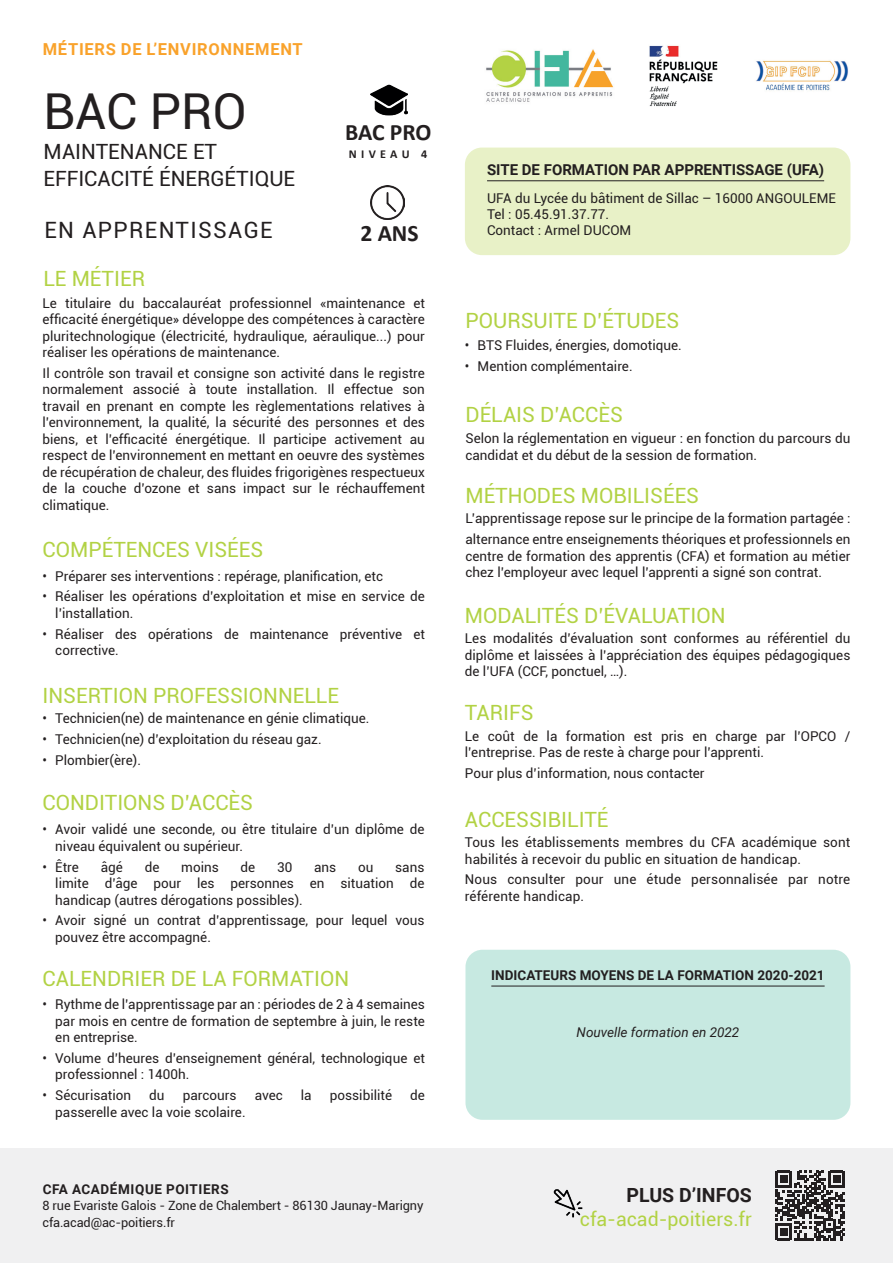
<style>
.page{position:relative;width:893px;height:1263px;background:#fff}
.page>*{position:absolute;margin:0;border:0;box-sizing:border-box;transform-origin:0 0}
.t1{font:49.5px "Roboto";color:#231f20}
.t2{font:700 23.55px "Calibri";letter-spacing:-.005em;color:#231f20}
.t3{font:22.5px "Roboto";letter-spacing:.06em;color:#231f20}
.t4{font:21px "Roboto";color:#b2d244}
.t5{font:21px/27px "Roboto";color:#231f20}
.t6{font:19.5px "Roboto";color:#b2d244}
.t7{font:700 19.5px "Roboto";color:#231f20}
.t8{font:700 16.5px "Roboto";letter-spacing:.045em;color:#f9a22b}
.t9{font:700 15px "Roboto";color:#231f20}
.t10{font:13.5px/16.5px "Roboto";color:#231f20}
.t11{font:700 13.5px "Roboto";color:#231f20}
.t12{font:italic 13.5px "Roboto";color:#231f20}
.t13{font:700 13.5px "Roboto";letter-spacing:.045em;color:#231f20}
.t14{font:12.75px/16.5px "Roboto";letter-spacing:-.01em;color:#231f20}
.t15{font:700 12.15px "Calibri";letter-spacing:.36em;color:#231f20}
</style>
<div class="page">
<div style="left:0;top:1148px;width:893px;height:115px;background:#f0f0f1"></div>
<img style="left:486px;top:49px;width:128px;height:53px">
<img style="left:371px;top:185px;width:34px;height:34px">
<img style="left:371px;top:84px;width:37px;height:32px">
<div style="left:465px;top:148px;width:385px;height:107px;background:#e8f1c7;border-radius:17px"></div>
<hr style="left:487px;top:180px;width:337px;height:1px;background:#231f20">
<div style="left:465px;top:950px;width:385px;height:170px;background:#c7e9e1;border-radius:17px"></div>
<hr style="left:491px;top:986px;width:334px;height:1px;background:#231f20">
<img style="left:649px;top:45px;width:199px;height:61px">
<svg style="left:775px;top:1170px;width:70px;height:70px"></svg>
<img style="left:554px;top:1189px;width:28px;height:28px">
<p class="t8" style="left:43px;top:37px;width:261px">MÉTIERS DE L’ENVIRONNEMENT</p>
<h1 class="t1" style="left:44px;top:77px;width:204px">BAC PRO</h1>
<h3 class="t5" style="left:44px;top:137px;width:253px">MAINTENANCE ET<br>EFFICACITÉ ÉNERGÉTIQUE</h3>
<h2 class="t2" style="left:345px;top:116px;width:88px">BAC PRO</h2>
<p class="t15" style="left:349px;top:145px;width:80px">NIVEAU 4</p>
<p class="t9" style="left:487px;top:159px;width:339px">SITE DE FORMATION PAR APPRENTISSAGE (UFA)</p>
<p class="t10" style="left:487px;top:189px;width:350px">UFA du Lycée du bâtiment de Sillac – 16000 ANGOULEME<br>Tel : 05.45.91.37.77.</p>
<h3 class="t3" style="left:44px;top:214px;width:230px">EN APPRENTISSAGE</h3>
<p class="t10" style="left:487px;top:221px;width:146px">Contact : Armel DUCOM</p>
<h2 class="t2" style="left:360px;top:216px;width:60px">2 ANS</h2>
<h3 class="t4" style="left:43px;top:264px;width:103px">LE MÉTIER</h3>
<p class="t10" style="left:43px;top:294px;width:384px;text-align:justify">Le titulaire du baccalauréat professionnel «maintenance et efficacité énergétique» développe des compétences à caractère pluritechnologique (électricité, hydraulique, aéraulique...) pour réaliser les opérations de maintenance.</p>
<p class="t10" style="left:43px;top:364px;width:384px;text-align:justify">Il contrôle son travail et consigne son activité dans le registre normalement associé à toute installation. Il effectue son travail en prenant en compte les règlementations relatives à l’environnement, la qualité, la sécurité des personnes et des biens, et l’efficacité énergétique. Il participe activement au respect de l’environnement en mettant en oeuvre des systèmes de récupération de chaleur, des fluides frigorigènes respectueux de la couche d’ozone et sans impact sur le réchauffement climatique.</p>
<h3 class="t4" style="left:43px;top:534px;width:222px">COMPÉTENCES VISÉES</h3>
<p class="t10" style="left:43px;top:567px;width:342px">• Préparer ses interventions : repérage, planification, etc</p>
<p class="t10" style="left:55px;top:588px;width:371px;text-indent:-13px">• Réaliser les opérations d’exploitation et mise en service de l’installation.</p>
<p class="t10" style="left:55px;top:625px;width:371px;text-indent:-13px">• Réaliser des opérations de maintenance préventive et corrective.</p>
<h3 class="t4" style="left:43px;top:681px;width:298px">INSERTION PROFESSIONNELLE</h3>
<p class="t10" style="left:43px;top:710px;width:328px">• Technicien(ne) de maintenance en génie climatique.</p>
<p class="t10" style="left:43px;top:730px;width:281px">• Technicien(ne) d’exploitation du réseau gaz.</p>
<p class="t10" style="left:43px;top:751px;width:100px">• Plombier(ère).</p>
<h3 class="t4" style="left:43px;top:788px;width:212px">CONDITIONS D’ACCÈS</h3>
<p class="t10" style="left:55px;top:821px;width:371px;text-indent:-13px">• Avoir validé une seconde, ou être titulaire d’un diplôme de niveau équivalent ou supérieur.</p>
<p class="t10" style="left:43px;top:858px;width:38px">• Être</p>
<p class="t10" style="left:101px;top:858px;width:24px">âgé</p>
<p class="t10" style="left:145px;top:858px;width:16px">de</p>
<p class="t10" style="left:181px;top:858px;width:39px">moins</p>
<p class="t10" style="left:241px;top:858px;width:16px">de</p>
<p class="t10" style="left:277px;top:858px;width:17px">30</p>
<p class="t10" style="left:314px;top:858px;width:24px">ans</p>
<p class="t10" style="left:358px;top:858px;width:17px">ou</p>
<p class="t10" style="left:55px;top:858px;width:371px;text-align:justify;text-indent:340px">sans limite d’âge pour les personnes en situation de handicap (autres dérogations possibles).</p>
<p class="t10" style="left:55px;top:912px;width:371px;text-indent:-13px">• Avoir signé un contrat d’apprentissage, pour lequel vous pouvez être accompagné.</p>
<h3 class="t4" style="left:43px;top:964px;width:308px">CALENDRIER DE LA FORMATION</h3>
<p class="t10" style="left:55px;top:995px;width:371px;text-align:justify;text-indent:-13px">• Rythme de l’apprentissage par an : périodes de 2 à 4 semaines par mois en centre de formation de septembre à juin, le reste en entreprise.</p>
<p class="t10" style="left:55px;top:1049px;width:371px;text-indent:-13px">• Volume d’heures d’enseignement général, technologique et professionnel : 1400h.</p>
<p class="t10" style="left:43px;top:1086px;width:90px">• Sécurisation</p>
<p class="t10" style="left:149px;top:1086px;width:17px">du</p>
<p class="t10" style="left:183px;top:1086px;width:55px">parcours</p>
<p class="t10" style="left:255px;top:1086px;width:30px">avec</p>
<p class="t10" style="left:301px;top:1086px;width:12px">la</p>
<p class="t10" style="left:330px;top:1086px;width:64px">possibilité</p>
<p class="t10" style="left:410px;top:1086px;width:16px">de</p>
<p class="t10" style="left:55px;top:1103px;width:192px">passerelle avec la voie scolaire.</p>
<p class="t13" style="left:43px;top:1179px;width:188px">CFA ACADÉMIQUE POITIERS</p>
<p class="t14" style="left:43px;top:1197px;width:382px">8 rue Evariste Galois - Zone de Chalembert - 86130 Jaunay-Marigny cfa.acad@ac-poitiers.fr</p>
<h3 class="t4" style="left:465px;top:306px;width:215px">POURSUITE D’ÉTUDES</h3>
<p class="t10" style="left:465px;top:337px;width:218px">• BTS Fluides, énergies, domotique.</p>
<p class="t10" style="left:465px;top:357px;width:169px">• Mention complémentaire.</p>
<h3 class="t4" style="left:465px;top:400px;width:159px">DÉLAIS D’ACCÈS</h3>
<p class="t10" style="left:465px;top:429px;width:386px">Selon la réglementation en vigueur : en fonction du parcours du candidat et du début de la session de formation.</p>
<h3 class="t4" style="left:465px;top:481px;width:235px">MÉTHODES MOBILISÉES</h3>
<p class="t10" style="left:465px;top:508px;width:386px;line-height:20.7px">L’apprentissage repose sur le principe de la formation partagée : alternance entre enseignements théoriques et professionnels en</p>
<p class="t10" style="left:465px;top:547px;width:386px">centre de formation des apprentis (CFA) et formation au métier chez l’employeur avec lequel l’apprenti a signé son contrat.</p>
<h3 class="t4" style="left:465px;top:601px;width:262px">MODALITÉS D’ÉVALUATION</h3>
<p class="t10" style="left:465px;top:630px;width:387px;text-align:justify">Les modalités d’évaluation sont conformes au référentiel du diplôme et laissées à l’appréciation des équipes pédagogiques de l’UFA (CCF, ponctuel, …).</p>
<h3 class="t4" style="left:465px;top:698px;width:70px">TARIFS</h3>
<p class="t10" style="left:465px;top:727px;width:387px">Le coût de la formation est pris en charge par l’OPCO / l’entreprise. Pas de reste à charge pour l’apprenti.</p>
<p class="t10" style="left:465px;top:764px;width:241px">Pour plus d’information, nous contacter</p>
<h3 class="t4" style="left:465px;top:805px;width:145px">ACCESSIBILITÉ</h3>
<p class="t10" style="left:465px;top:834px;width:387px">Tous les établissements membres du CFA académique sont habilités à recevoir du public en situation de handicap.</p>
<p class="t10" style="left:465px;top:871px;width:387px">Nous consulter pour une étude personnalisée par notre référente handicap.</p>
<p class="t11" style="left:491px;top:966px;width:335px">INDICATEURS MOYENS DE LA FORMATION 2020-2021</p>
<p class="t12" style="left:577px;top:1023px;width:164px">Nouvelle formation en 2022</p>
<h3 class="t7" style="left:626px;top:1182px;width:127px">PLUS D’INFOS</h3>
<h3 class="t6" style="left:580px;top:1205px;width:173px">cfa-acad-poitiers.fr</h3>
</div>
